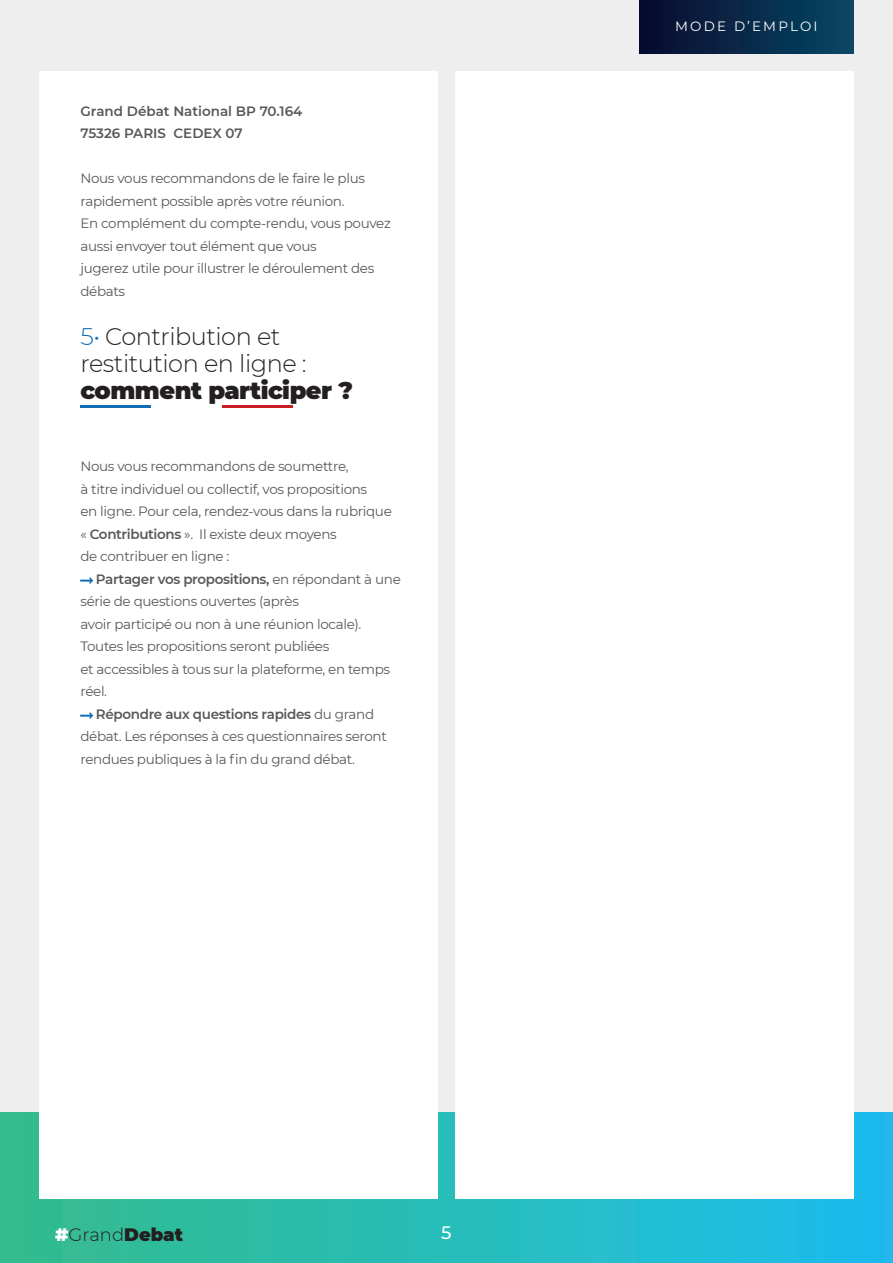
<style>
.page{position:relative;width:893px;height:1263px;background:#fff}
.page>*{position:absolute;margin:0;border:0;box-sizing:border-box;transform-origin:0 0}
.t1{font:300 24px/27px "Montserrat";letter-spacing:-.02em;color:#231f20}
.t2{font:900 24px "Montserrat";letter-spacing:-.02em;color:#231f20}
.t3{font:300 18px "Montserrat";color:#231f20}
.t4{font:500 18px "Montserrat";color:#fff}
.t5{font:13.5px/22.5px "Montserrat";letter-spacing:-.025em;color:#57585a}
.t6{font:600 13.5px "Montserrat";letter-spacing:-.025em;color:#57585a}
.t7{font:600 13.5px/22.5px "Montserrat";color:#57585a}
.t8{font:13.5px "Montserrat";letter-spacing:.16em;color:#fff}
.s1{color:#126db7}
.s2{font-weight:600}
.s3{font-weight:400}
.s4{font-weight:900;color:#fff}
.s5{font-weight:900}
</style>
<div class="page">
<hr style="left:891px;top:0;width:2px;height:1262px;background:#eeeeef">
<div style="left:0;top:0;width:891px;height:1262px;background:#eeeeef"></div>
<hr style="left:891px;top:1112px;width:2px;height:151px;background:#26b8ec">
<div style="left:0;top:1112px;width:891px;height:151px;background:linear-gradient(to right,#3abe8c,#22bfed)"></div>
<div style="left:39px;top:71px;width:398px;height:1127px;background:#fff"></div>
<div style="left:455px;top:71px;width:399px;height:1127px;background:#fff"></div>
<div style="left:639px;top:0;width:215px;height:53px;background:linear-gradient(to right,#080b2e,#094764)"></div>
<svg style="left:80px;top:577px;width:13px;height:7px"></svg>
<svg style="left:80px;top:712px;width:13px;height:7px"></svg>
<hr style="left:80px;top:405px;width:71px;height:2px;background:#126db7">
<hr style="left:222px;top:405px;width:71px;height:2px;background:#c81f26">
<p class="t7" style="left:80px;top:99px;width:223px">Grand Débat National BP 70.164<br>75326 PARIS CEDEX 07</p>
<p class="t5" style="left:80px;top:167px;width:312px">Nous vous recommandons de le faire le plus rapidement possible après votre réunion.<br>En complément du compte-rendu, vous pouvez aussi envoyer tout élément que vous<br>jugerez utile pour illustrer le déroulement des débats</p>
<h1 class="t1" style="left:80px;top:323px;width:228px"><span class="s1">5•</span> Contribution et restitution en ligne :</h1>
<h1 class="t2" style="left:80px;top:373px;width:274px">comment participer ?</h1>
<p class="t5" style="left:80px;top:455px;width:313px">Nous vous recommandons de soumettre,<br>à titre individuel ou collectif, vos propositions<br>en ligne. Pour cela, rendez-vous dans la rubrique « <span class="s2">Contributions</span> ». Il existe deux moyens<br>de contribuer en ligne :</p>
<p class="t6" style="left:96px;top:569px;width:306px">Partager vos propositions, <span class="s3">en répondant à une</span></p>
<p class="t5" style="left:80px;top:590px;width:220px">série de questions ouvertes (après</p>
<p class="t5" style="left:80px;top:612px;width:283px">avoir participé ou non à une réunion locale).</p>
<p class="t5" style="left:80px;top:635px;width:250px">Toutes les propositions seront publiées</p>
<p class="t5" style="left:80px;top:657px;width:311px">et accessibles à tous sur la plateforme, en temps</p>
<p class="t5" style="left:80px;top:680px;width:28px">réel.</p>
<p class="t6" style="left:96px;top:704px;width:280px">Répondre aux questions rapides <span class="s3">du grand</span></p>
<p class="t5" style="left:80px;top:725px;width:308px">débat. Les réponses à ces questionnaires seront</p>
<p class="t5" style="left:80px;top:747px;width:276px">rendues publiques à la fin du grand débat.</p>
<h2 class="t3" style="left:55px;top:1222px;width:129px"><span class="s4">#</span>Grand<span class="s5">Debat</span></h2>
<h2 class="t4" style="left:441px;top:1220px;width:12px">5</h2>
<p class="t8" style="left:675px;top:17px;width:144px">MODE D’EMPLOI</p>
</div>
